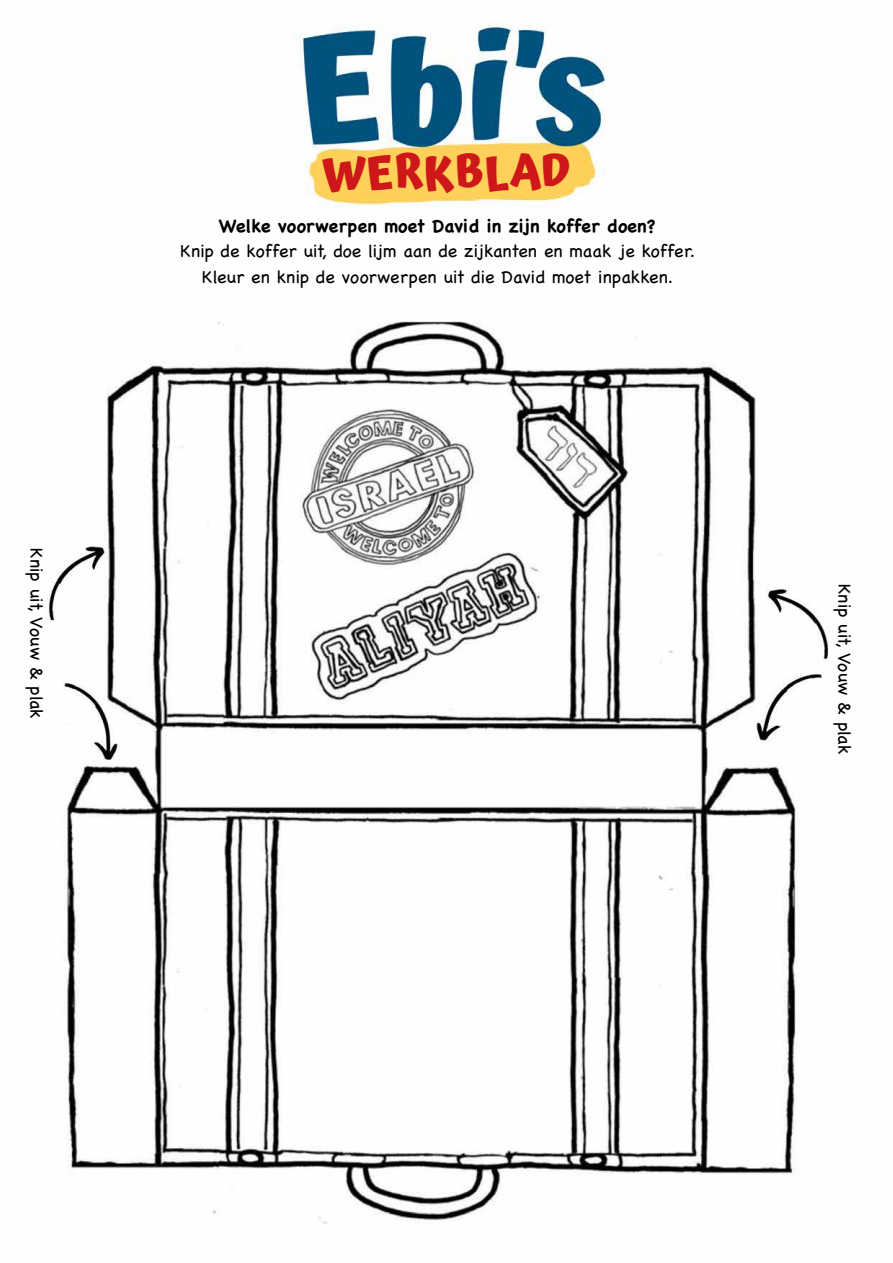
<style>
.page{position:relative;width:893px;height:1263px;background:#fff}
.page>*{position:absolute;margin:0;border:0;box-sizing:border-box;transform-origin:0 0}
.t1{font:700 45.75px "Atma";color:#cd1719}
.t2{font:18px/25.5px "Chalkboard";color:#000;text-align:center}
.t3{font:700 18px "Chalkboard";color:#000}
</style>
<div class="page">
<img style="left:46px;top:22px;width:783px;height:1202px">
<p class="t2" style="left:50px;top:548px;width:172px;rotate:90deg">Knip uit, Vouw &amp; plak</p>
<h1 class="t1" style="left:322px;top:147px;width:249px;rotate:-1deg">WERKBLAD</h1>
<p class="t3" style="left:219px;top:215px;width:438px">Welke voorwerpen moet David in zijn koffer doen?</p>
<p class="t2" style="left:180px;top:238px;width:516px">Knip de koffer uit, doe lijm aan de zijkanten en maak je koffer.<br>Kleur en knip de voorwerpen uit die David moet inpakken.</p>
<p class="t2" style="left:857px;top:584px;width:172px;rotate:90deg">Knip uit, Vouw &amp; plak</p>
</div>
